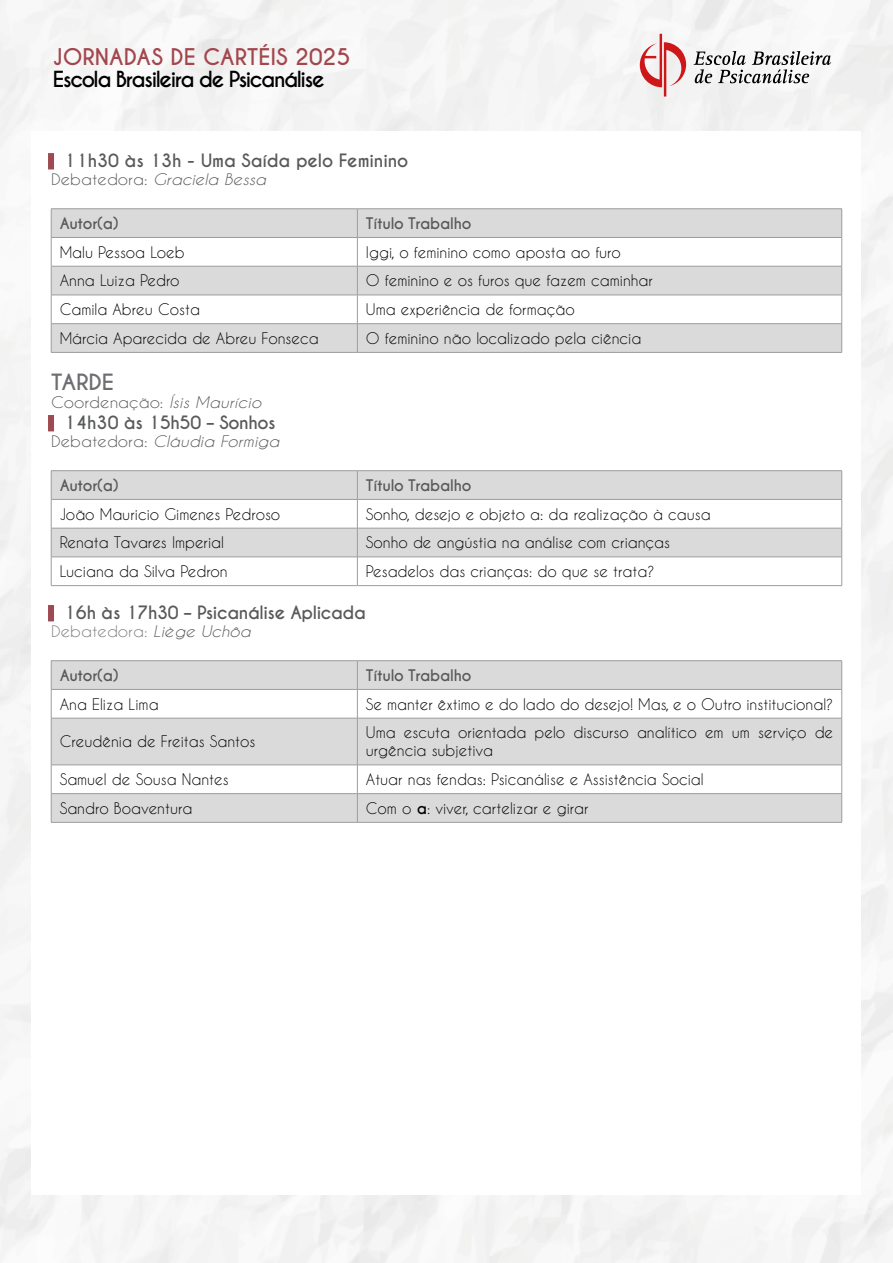
<style>
.page{position:relative;width:893px;height:1263px;background:#fff}
.page>*{position:absolute;margin:0;border:0;box-sizing:border-box;transform-origin:0 0}
.t1{font:700 21.6px "Caviar Dreams";color:#a3464d}
.t2{font:700 21px "Caviar Dreams";letter-spacing:-.005em;color:#6d6e71;scale:1.05 1}
.t3{font:700 20.85px "Caviar Dreams";letter-spacing:-.07em;color:#000}
.t4{font:700 17.25px "Caviar Dreams";letter-spacing:-.02em;color:#58595b}
.t5{font:15px/18px "Caviar Dreams";color:#000}
.t6{font:700 15px "Caviar Dreams";letter-spacing:-.015em;color:#58595b}
.t7{font:italic 15px "Caviar Dreams";color:#58595b;scale:1.1 1}
.t8{font:15px "Caviar Dreams";color:#58595b;scale:1.1 1}
.t9{font:15px "Caviar Dreams";color:#7f7f7f;scale:1.1 1}
.s1{font-style:normal}
.s2{font-style:italic}
.s3{font-style:italic;color:#58595b}
.s4{font-weight:700}
</style>
<div class="page">
<svg style="left:694px;top:51px;width:137px;height:32px"></svg>
<svg style="left:640px;top:34px;width:46px;height:63px"></svg>
<div style="left:48px;top:153px;width:6px;height:16px;background:#9d4a52"></div>
<div style="left:48px;top:415px;width:6px;height:16px;background:#9d4a52"></div>
<div style="left:48px;top:605px;width:6px;height:16px;background:#9d4a52"></div>
<svg style="left:52px;top:209px;width:789px;height:143px;fill:#dadada"></svg>
<hr style="left:51px;top:237px;width:306px;height:1px;background:#9d9d9c">
<hr style="left:357px;top:237px;width:485px;height:1px;background:#9d9d9c">
<hr style="left:51px;top:266px;width:306px;height:1px;background:#9d9d9c">
<hr style="left:357px;top:266px;width:485px;height:1px;background:#9d9d9c">
<hr style="left:51px;top:295px;width:306px;height:1px;background:#9d9d9c">
<hr style="left:357px;top:295px;width:485px;height:1px;background:#9d9d9c">
<hr style="left:51px;top:323px;width:306px;height:1px;background:#9d9d9c">
<hr style="left:357px;top:323px;width:485px;height:1px;background:#9d9d9c">
<svg style="left:357px;top:209px;width:1px;height:143px"></svg>
<hr style="left:51px;top:208px;width:306px;height:1px;background:#9d9d9c">
<hr style="left:357px;top:208px;width:485px;height:1px;background:#9d9d9c">
<svg style="left:51px;top:209px;width:1px;height:143px"></svg>
<svg style="left:841px;top:209px;width:1px;height:143px"></svg>
<hr style="left:51px;top:352px;width:306px;height:1px;background:#9d9d9c">
<hr style="left:357px;top:352px;width:485px;height:1px;background:#9d9d9c">
<svg style="left:52px;top:471px;width:789px;height:86px;fill:#dadada"></svg>
<hr style="left:51px;top:470px;width:306px;height:1px;background:#9d9d9c">
<hr style="left:357px;top:470px;width:485px;height:1px;background:#9d9d9c">
<hr style="left:51px;top:499px;width:306px;height:1px;background:#9d9d9c">
<hr style="left:357px;top:499px;width:485px;height:1px;background:#9d9d9c">
<hr style="left:51px;top:528px;width:306px;height:1px;background:#9d9d9c">
<hr style="left:357px;top:528px;width:485px;height:1px;background:#9d9d9c">
<hr style="left:51px;top:557px;width:306px;height:1px;background:#9d9d9c">
<svg style="left:51px;top:471px;width:1px;height:114px"></svg>
<hr style="left:357px;top:557px;width:485px;height:1px;background:#9d9d9c">
<svg style="left:357px;top:471px;width:1px;height:114px"></svg>
<svg style="left:841px;top:471px;width:1px;height:114px"></svg>
<hr style="left:51px;top:585px;width:306px;height:1px;background:#9d9d9c">
<hr style="left:357px;top:585px;width:485px;height:1px;background:#9d9d9c">
<svg style="left:52px;top:661px;width:789px;height:161px;fill:#dadada"></svg>
<hr style="left:51px;top:660px;width:306px;height:1px;background:#9d9d9c">
<hr style="left:357px;top:660px;width:485px;height:1px;background:#9d9d9c">
<hr style="left:51px;top:689px;width:306px;height:1px;background:#9d9d9c">
<svg style="left:51px;top:661px;width:1px;height:57px"></svg>
<hr style="left:357px;top:689px;width:485px;height:1px;background:#9d9d9c">
<svg style="left:357px;top:661px;width:1px;height:57px"></svg>
<svg style="left:841px;top:661px;width:1px;height:57px"></svg>
<hr style="left:51px;top:718px;width:306px;height:1px;background:#9d9d9c">
<hr style="left:51px;top:718px;width:1px;height:47px;background:#9d9d9c">
<hr style="left:357px;top:718px;width:485px;height:1px;background:#9d9d9c">
<hr style="left:357px;top:718px;width:1px;height:47px;background:#9d9d9c">
<hr style="left:841px;top:718px;width:1px;height:47px;background:#9d9d9c">
<hr style="left:51px;top:765px;width:306px;height:1px;background:#9d9d9c">
<hr style="left:357px;top:765px;width:485px;height:1px;background:#9d9d9c">
<hr style="left:51px;top:793px;width:306px;height:1px;background:#9d9d9c">
<svg style="left:51px;top:765px;width:1px;height:57px"></svg>
<hr style="left:357px;top:793px;width:485px;height:1px;background:#9d9d9c">
<svg style="left:357px;top:765px;width:1px;height:57px"></svg>
<svg style="left:841px;top:765px;width:1px;height:57px"></svg>
<hr style="left:51px;top:822px;width:306px;height:1px;background:#9d9d9c">
<hr style="left:357px;top:822px;width:485px;height:1px;background:#9d9d9c">
<h1 class="t1" style="left:53px;top:44px;width:299px">JORNADAS DE CARTÉIS 2025</h1>
<h3 class="t3" style="left:53px;top:66px;width:274px">Escola Brasileira de Psicanálise</h3>
<p class="t4" style="left:64px;top:150px;width:346px">11h30 às 13h - Uma Saída pelo Feminino</p>
<p class="t7" style="left:51px;top:170px;width:197px"><span class="s1">Debatedora:</span> Graciela Bessa</p>
<p class="t6" style="left:60px;top:214px;width:60px">Autor(a)</p>
<p class="t6" style="left:366px;top:214px;width:107px">Título Trabalho</p>
<p class="t5" style="left:60px;top:243px;width:127px">Malu Pessoa Loeb</p>
<p class="t5" style="left:366px;top:243px;width:256px">Iggi, o feminino como aposta ao furo</p>
<p class="t5" style="left:60px;top:271px;width:121px">Anna Luiza Pedro</p>
<p class="t5" style="left:366px;top:271px;width:289px">O feminino e os furos que fazem caminhar</p>
<p class="t5" style="left:60px;top:300px;width:142px">Camila Abreu Costa</p>
<p class="t5" style="left:366px;top:300px;width:210px">Uma experiência de formação</p>
<p class="t5" style="left:60px;top:329px;width:260px">Márcia Aparecida de Abreu Fonseca</p>
<p class="t5" style="left:366px;top:329px;width:277px">O feminino não localizado pela ciência</p>
<h2 class="t2" style="left:51px;top:369px;width:62px">TARDE</h2>
<p class="t8" style="left:51px;top:393px;width:193px">Coordenação: <span class="s2">Ísis Maurício</span></p>
<p class="t4" style="left:64px;top:412px;width:213px">14h30 às 15h50 – Sonhos</p>
<p class="t7" style="left:51px;top:432px;width:209px"><span class="s1">Debatedora:</span> Cláudia Formiga</p>
<p class="t6" style="left:60px;top:476px;width:60px">Autor(a)</p>
<p class="t6" style="left:366px;top:476px;width:107px">Título Trabalho</p>
<p class="t5" style="left:60px;top:505px;width:222px">João Mauricio Gimenes Pedroso</p>
<p class="t5" style="left:366px;top:505px;width:346px">Sonho, desejo e objeto a: da realização à causa</p>
<p class="t5" style="left:60px;top:533px;width:166px">Renata Tavares Imperial</p>
<p class="t5" style="left:366px;top:533px;width:306px">Sonho de angústia na análise com crianças</p>
<p class="t5" style="left:60px;top:562px;width:170px">Luciana da Silva Pedron</p>
<p class="t5" style="left:366px;top:562px;width:290px">Pesadelos das crianças: do que se trata?</p>
<p class="t4" style="left:64px;top:602px;width:304px">16h às 17h30 – Psicanálise Aplicada</p>
<p class="t9" style="left:51px;top:622px;width:183px">Debatedora: <span class="s3">Liège Uchôa</span></p>
<p class="t6" style="left:60px;top:666px;width:60px">Autor(a)</p>
<p class="t6" style="left:366px;top:666px;width:107px">Título Trabalho</p>
<p class="t5" style="left:60px;top:695px;width:100px">Ana Eliza Lima</p>
<p class="t5" style="left:366px;top:695px;width:469px">Se manter êxtimo e do lado do desejo! Mas, e o Outro institucional?</p>
<p class="t5" style="left:60px;top:732px;width:197px">Creudênia de Freitas Santos</p>
<p class="t5" style="left:366px;top:723px;width:469px">Uma escuta orientada pelo discurso analítico em um serviço de urgência subjetiva</p>
<p class="t5" style="left:60px;top:770px;width:170px">Samuel de Sousa Nantes</p>
<p class="t5" style="left:366px;top:770px;width:339px">Atuar nas fendas: Psicanálise e Assistência Social</p>
<p class="t5" style="left:60px;top:799px;width:134px">Sandro Boaventura</p>
<p class="t5" style="left:366px;top:799px;width:224px">Com o <span class="s4">a</span>: viver, cartelizar e girar</p>
</div>
